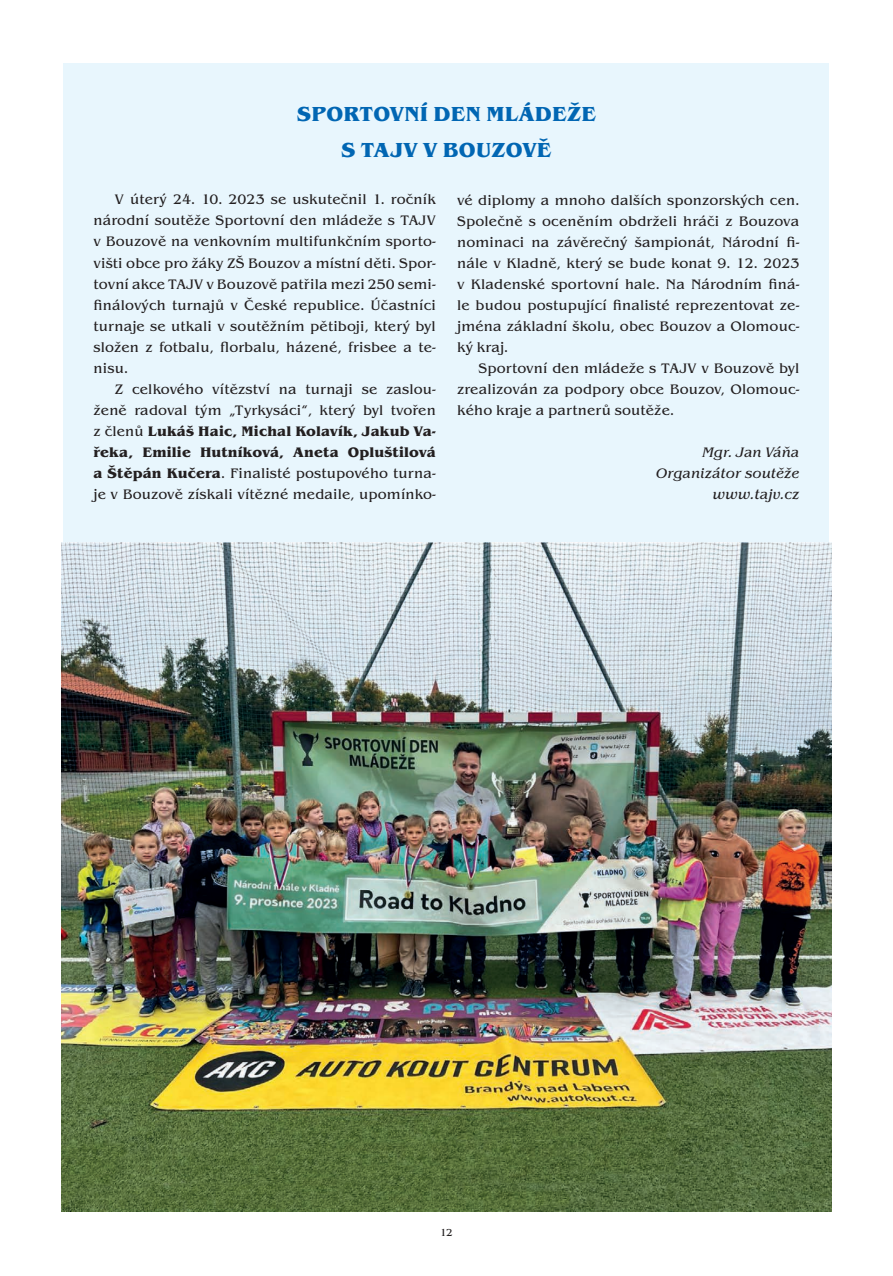
<style>
.page{position:relative;width:893px;height:1276px;background:#fff}
.page>*{position:absolute;margin:0;border:0;box-sizing:border-box;transform-origin:0 0}
.t1{font:700 21px/36px "Benguiat Itc TOT";letter-spacing:.015em;color:#0166b3;text-align:center}
.t2{font:14.25px/21px "Benguiat Itc TOT";letter-spacing:.01em;color:#231f20;text-align:justify}
.t3{font:italic 14.25px/21px "Benguiat Itc TOT";color:#231f20;text-align:right}
.t4{font:10.5px "Benguiat Itc TOT";color:#231f20}
.s1{font-weight:700}
</style>
<div class="page">
<div style="left:64px;top:64px;width:765px;height:1148px;background:#e8f6fd"></div>
<img style="left:62px;top:543px;width:769px;height:668px">
<h1 class="t1" style="left:297px;top:96px;width:300px">SPORTOVNÍ DEN MLÁDEŽE<br>S TAJV V BOUZOVĚ</h1>
<p class="t2" style="left:94px;top:189px;width:344px;text-indent:21px">V úterý 24. 10. 2023 se uskutečnil 1. ročník národní soutěže Sportovní den mládeže s TAJV v Bouzově na venkovním multifunkčním sporto&shy;višti obce pro žáky ZŠ Bouzov a místní děti. Spor&shy;tovní akce TAJV v Bouzově patřila mezi 250 semi&shy;finálových turnajů v České republice. Účastníci turnaje se utkali v soutěžním pětiboji, který byl složen z fotbalu, florbalu, házené, frisbee a te&shy;nisu.</p>
<p class="t2" style="left:94px;top:378px;width:344px;text-indent:21px">Z celkového vítězství na turnaji se zaslou&shy;ženě radoval tým „Tyrkysáci“, který byl tvořen z členů <span class="s1">Lukáš Haic, Michal Kolavík, Jakub Va&shy;řeka, Emilie Hutníková, Aneta Opluštilová a Štěpán Kučera</span>. Finalisté postupového turna&shy;je v Bouzově získali vítězné medaile, upomínko-</p>
<p class="t2" style="left:457px;top:189px;width:344px">vé diplomy a mnoho dalších sponzorských cen.<br>Společně s oceněním obdrželi hráči z Bouzova nominaci na závěrečný šampionát, Národní fi&shy;nále v Kladně, který se bude konat 9. 12. 2023 v Kladenské sportovní hale. Na Národním finá&shy;le budou postupující finalisté reprezentovat ze&shy;jména základní školu, obec Bouzov a Olomouc&shy;ký kraj.</p>
<p class="t2" style="left:457px;top:357px;width:344px;text-indent:21px">Sportovní den mládeže s TAJV v Bouzově byl zrealizován za podpory obce Bouzov, Olomouc&shy;kého kraje a partnerů soutěže.</p>
<p class="t3" style="left:656px;top:441px;width:145px">Mgr. Jan Váňa<br>Organizátor soutěže www.tajv.cz</p>
<p class="t4" style="left:440px;top:1227px;width:14px">12</p>
</div>
